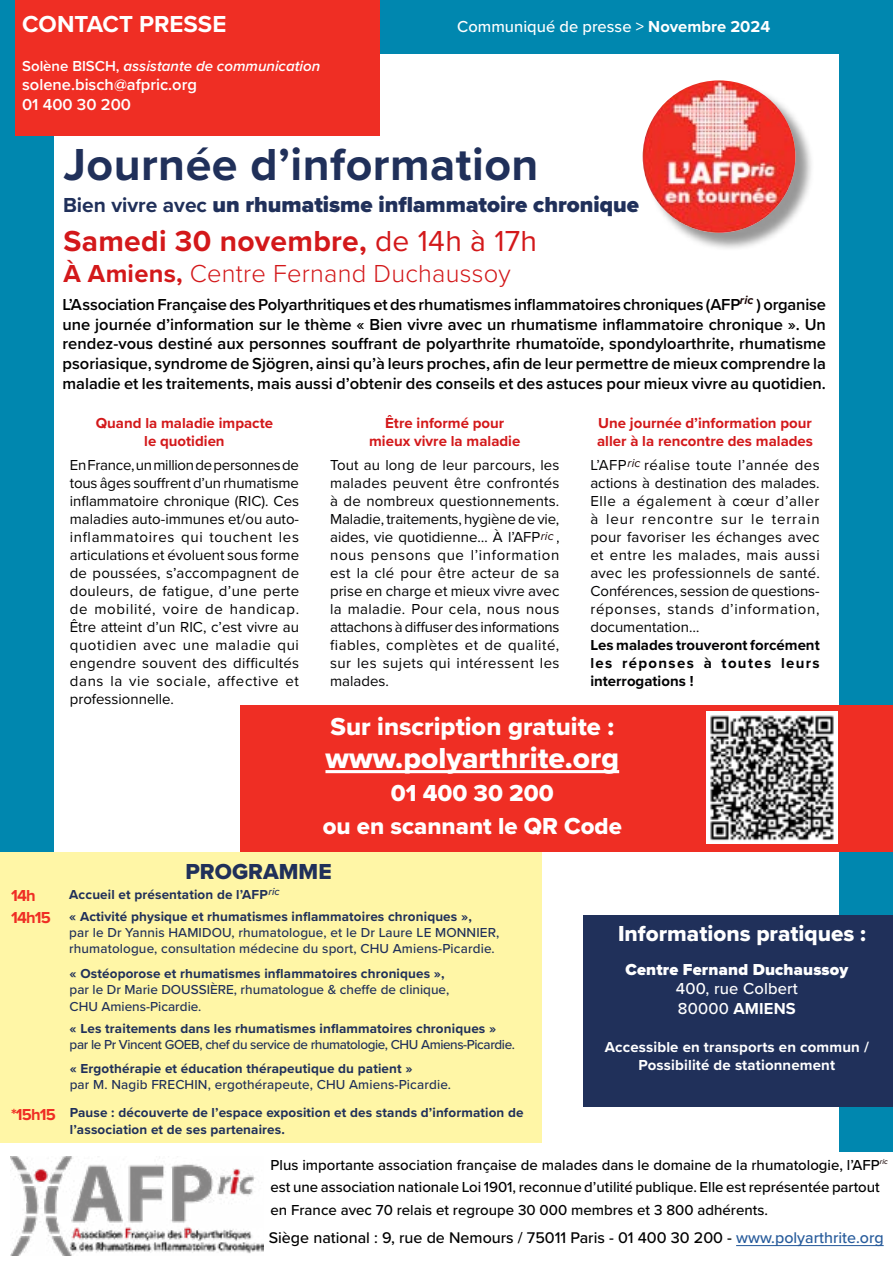
<style>
.page{position:relative;width:893px;height:1263px;background:#fff}
.page>*{position:absolute;margin:0;border:0;box-sizing:border-box;transform-origin:0 0}
.t1{font:700 46.5px "Proxima Nova";letter-spacing:.01em;color:#20305a}
.t2{font:700 30px "Proxima Nova";letter-spacing:.01em;color:#d3181a}
.t3{font:30px "Proxima Nova Extrabld";color:#fff}
.t4{font:300 25.5px "Proxima Nova";letter-spacing:.01em;color:#d3181a}
.t5{font:25.5px "Proxima Nova Extrabld";color:#fff}
.t6{font:24px/33px "Proxima Nova Extrabld";color:#fff;text-align:center}
.t7{font:700 24px "Proxima Nova";color:#fff}
.t8{font:900 22.5px "Proxima Nova";color:#20305a}
.t9{font:22.5px "Proxima Nova Extrabld";color:#fff}
.t10{font:22.5px "Proxima Nova Extrabld";color:#20305a}
.t11{font:600 16.5px/19.8px "Proxima Nova";color:#000;text-align:justify}
.t12{font:500 16.5px/19.8px "Proxima Nova";color:#fff}
.t13{font:600 16.5px/19.8px "Proxima Nova";color:#fff}
.t14{font:900 16.5px "Proxima Nova";letter-spacing:.01em;color:#fff}
.t15{font:700 16.5px "Proxima Nova";color:#ef2e24}
.t16{font:500 16.05px "Proxima Nova";color:#000}
.t17{font:15px/18px "Proxima Nova";letter-spacing:.03em;color:#020203;text-align:justify}
.t18{font:15px/18px "Proxima Nova";letter-spacing:.045em;color:#000;text-align:justify}
.t19{font:500 15px/22.5px "Proxima Nova";color:#000;text-align:justify}
.t20{font:700 15px/18px "Proxima Nova";color:#d3181a;text-align:center}
.t21{font:700 15px/18px "Proxima Nova";color:#020203;text-align:justify}
.t22{font:700 15px/18px "Proxima Nova";letter-spacing:.01em;color:#fff;text-align:center}
.t23{font:italic 600 15px "Proxima Nova";color:#fff}
.t24{font:700 13.5px/22px "Proxima Nova";letter-spacing:.01em;color:#20305a}
.t25{font:500 13.5px/16.2px "Proxima Nova";letter-spacing:.01em;color:#20305a}
.t26{font:500 13.5px "Proxima Nova";letter-spacing:-.03em;color:#20305a}
.t27{font:italic 12px "Proxima Nova";letter-spacing:.01em;color:#1b0808}
.t28{font:italic 700 12px "Proxima Nova";color:#1b0808}
.t29{font:italic 500 10.5px "Proxima Nova";color:#20305a}
.t30{font:italic 500 7.5px "Proxima Nova";color:#1b0808}
.s1{font-weight:700}
.s2{font-style:normal}
.s3{font-weight:700;font-size:21px}
.s4{font-weight:400}
.s5{font-size:16.5px;color:#ef2e24}
.s6{color:#275b9b}
</style>
<div class="page">
<div style="left:0;top:0;width:893px;height:1159px;background:#0087af"></div>
<div style="left:54px;top:54px;width:785px;height:1155px;background:#fff"></div>
<div style="left:15px;top:0;width:365px;height:135px;background:#ef2e24"></div>
<div style="left:645px;top:83px;width:170px;height:168px;background:#000;opacity:.41"></div>
<img style="left:643px;top:80px;width:152px;height:153px;border-radius:76px">
<div style="left:0;top:1153px;width:893px;height:110px;background:#fff"></div>
<div style="left:0;top:1137px;width:176px;height:75px;background:#fff"></div>
<img style="left:10px;top:1156px;width:253px;height:99px">
<hr style="left:736px;top:1245px;width:148px;height:1px;background:#275b9b">
<div style="left:241px;top:705px;width:652px;height:147px;background:#ef2e24"></div>
<hr style="left:325px;top:770px;width:294px;height:3px;background:#fff">
<div style="left:0;top:852px;width:541px;height:290px;background:#fff6a6"></div>
<div style="left:584px;top:915px;width:309px;height:192px;background:#20305a"></div>
<img style="left:707px;top:712px;width:131px;height:131px">
<h3 class="t7" style="left:22px;top:6px;width:206px">CONTACT PRESSE</h3>
<p class="t12" style="left:457px;top:16px;width:315px">Communiqué de presse &gt; <span class="s1">Novembre 2024</span></p>
<p class="t23" style="left:22px;top:54px;width:300px"><span class="s2">Solène BISCH,</span> assistante de communication</p>
<p class="t13" style="left:22px;top:74px;width:176px">solene.bisch@afpric.org<br>01 400 30 200</p>
<h1 class="t1" style="left:63px;top:130px;width:476px">Journée d’information</h1>
<h3 class="t8" style="left:63px;top:187px;width:578px"><span class="s3">Bien vivre avec</span> un rhumatisme inflammatoire chronique</h3>
<h2 class="t2" style="left:63px;top:219px;width:475px">Samedi 30 novembre, <span class="s4">de 14h à 17h</span></h2>
<h3 class="t4" style="left:63px;top:255px;width:449px"><span class="s1">À Amiens,</span> Centre Fernand Duchaussoy</h3>
<p class="t28" style="left:740px;top:291px;width:15px">ric</p>
<p class="t11" style="left:63px;top:294px;width:765px">L’Association Française des Polyarthritiques et des rhumatismes inflammatoires chroniques (AFP ) organise une journée d’information sur le thème « Bien vivre avec un rhumatisme inflammatoire chronique ». Un rendez-vous destiné aux personnes souffrant de polyarthrite rhumatoïde, spondyloarthrite, rhumatisme psoriasique, syndrome de Sjögren, ainsi qu’à leurs proches, afin de leur permettre de mieux comprendre la maladie et les traitements, mais aussi d’obtenir des conseils et des astuces pour mieux vivre au quotidien.</p>
<p class="t20" style="left:96px;top:414px;width:179px">Quand la maladie impacte le quotidien</p>
<p class="t18" style="left:70px;top:455px;width:231px">En France, un million de personnes de tous âges souffrent d’un rhumatisme inflammatoire chronique (RIC). Ces maladies auto-immunes et/ou auto&shy;inflammatoires qui touchent les articulations et évoluent sous forme de poussées, s’accompagnent de douleurs, de fatigue, d’une perte de mobilité, voire de handicap.<br>Être atteint d’un RIC, c’est vivre au quotidien avec une maladie qui engendre souvent des difficultés dans la vie sociale, affective et professionnelle.</p>
<p class="t20" style="left:369px;top:414px;width:153px">Être informé pour mieux vivre la maladie</p>
<p class="t17" style="left:330px;top:455px;width:231px">Tout au long de leur parcours, les malades peuvent être confrontés à de nombreux questionnements.<br>Maladie, traitements, hygiène de vie, aides, vie quotidienne… À l’AFPric, nous pensons que l’information est la clé pour être acteur de sa prise en charge et mieux vivre avec la maladie. Pour cela, nous nous attachons à diffuser des informations fiables, complètes et de qualité, sur les sujets qui intéressent les malades.</p>
<p class="t20" style="left:597px;top:414px;width:217px;text-align:left">Une journée d’information pour aller à la rencontre des malades</p>
<p class="t17" style="left:590px;top:455px;width:231px">L’AFP réalise toute l’année des actions à destination des malades.<br>Elle a également à cœur d’aller à leur rencontre sur le terrain pour favoriser les échanges avec et entre les malades, mais aussi avec les professionnels de santé.<br>Conférences, session de questions&shy;réponses, stands d’information, documentation…</p>
<p class="t21" style="left:590px;top:636px;width:231px">Les malades trouveront forcément les réponses à toutes leurs interrogations !</p>
<p class="t27" style="left:628px;top:454px;width:14px">ric</p>
<p class="t27" style="left:541px;top:527px;width:14px">ric</p>
<h3 class="t5" style="left:331px;top:707px;width:285px">Sur inscription gratuite :</h3>
<h2 class="t3" style="left:325px;top:735px;width:295px">www.polyarthrite.org</h2>
<h3 class="t6" style="left:323px;top:776px;width:301px">01 400 30 200<br>ou en scannant le QR Code</h3>
<h3 class="t10" style="left:185px;top:854px;width:148px">PROGRAMME</h3>
<p class="t29" style="left:268px;top:884px;width:13px">ric</p>
<p class="t24" style="left:11px;top:883px;width:462px;text-indent:58px">Accueil et présentation de l’AFP<br><span class="s5">14h15</span> « Activité physique et rhumatismes inflammatoires chroniques »,</p>
<p class="t25" style="left:69px;top:924px;width:432px">par le Dr Yannis HAMIDOU, rhumatologue, et le Dr Laure LE MONNIER, rhumatologue, consultation médecine du sport, CHU Amiens-Picardie.</p>
<p class="t15" style="left:11px;top:883px;width:26px">14h</p>
<p class="t24" style="left:70px;top:962px;width:376px">« Ostéoporose et rhumatismes inflammatoires chroniques »,</p>
<p class="t25" style="left:70px;top:981px;width:381px">par le Dr Marie DOUSSIÈRE, rhumatologue &amp; cheffe de clinique,<br>CHU Amiens-Picardie.</p>
<p class="t24" style="left:70px;top:1017px;width:428px">« Les traitements dans les rhumatismes inflammatoires chroniques »</p>
<p class="t26" style="left:70px;top:1035px;width:447px">par le Pr Vincent GOEB, chef du service de rhumatologie, CHU Amiens-Picardie.</p>
<p class="t24" style="left:70px;top:1057px;width:344px">« Ergothérapie et éducation thérapeutique du patient »</p>
<p class="t25" style="left:70px;top:1076px;width:383px">par M. Nagib FRECHIN, ergothérapeute, CHU Amiens-Picardie.</p>
<p class="t24" style="left:70px;top:1104px;width:455px;line-height:16.2px;text-indent:-59px"><span class="s5">*15h15</span> Pause : découverte de l’espace exposition et des stands d’information de l’association et de ses partenaires.</p>
<h3 class="t9" style="left:618px;top:917px;width:249px">Informations pratiques :</h3>
<p class="t14" style="left:625px;top:957px;width:224px">Centre Fernand Duchaussoy</p>
<p class="t12" style="left:676px;top:978px;width:124px">400, rue Colbert<br>80000 <span class="s1">AMIENS</span></p>
<p class="t22" style="left:605px;top:1038px;width:266px">Accessible en transports en commun /<br>Possibilité de stationnement</p>
<p class="t30" style="left:880px;top:1156px;width:10px">ric</p>
<p class="t19" style="left:271px;top:1153px;width:611px">Plus importante association française de malades dans le domaine de la rhumatologie, l’AFP est une association nationale Loi 1901, reconnue d’utilité publique. Elle est représentée partout en France avec 70 relais et regroupe 30 000 membres et 3 800 adhérents.</p>
<p class="t16" style="left:269px;top:1226px;width:616px">Siège national : 9, rue de Nemours / 75011 Paris - 01 400 30 200 - <span class="s6">www.polyarthrite.org</span></p>
</div>
